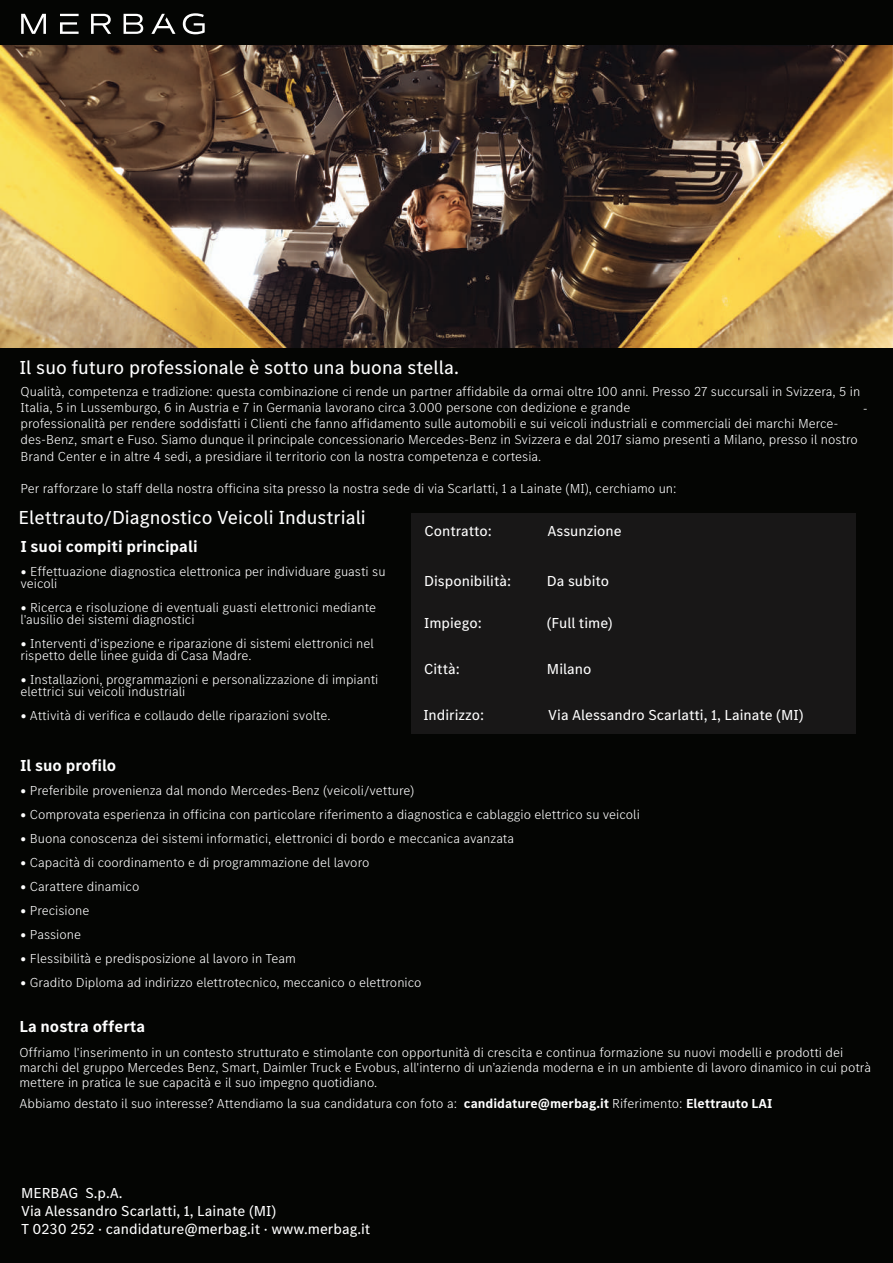
<style>
.page{position:relative;width:893px;height:1263px;background:#040503}
.page>*{position:absolute;margin:0;border:0;box-sizing:border-box;transform-origin:0 0}
.t1{font:19.5px "MB Corpo S Text";color:#fff}
.t2{font:700 16.5px "MB Corpo S Text";color:#fff}
.t3{font:15px/18px "MB Corpo S Text";color:#fff}
.t4{font:300 13.5px/12px "MB Corpo S Text";color:#fff}
.s1{font-weight:700}
</style>
<div class="page">
<svg style="left:21px;top:13px;width:184px;height:21px"></svg>
<img style="left:0;top:46px;width:892px;height:301px">
<div style="left:411px;top:513px;width:445px;height:220px;background:#181717"></div>
<h1 class="t1" style="left:19px;top:354px;width:441px">Il suo futuro professionale è sotto una buona stella.</h1>
<p class="t4" style="left:21px;top:383px;width:841px;line-height:16.2px">Qualità, competenza e tradizione: questa combinazione ci rende un partner affidabile da ormai oltre 100 anni. Presso 27 succursali in Svizzera, 5 in Italia, 5 in Lussemburgo, 6 in Austria e 7 in Germania lavorano circa 3.000 persone con dedizione e grande<br>professionalità per rendere soddisfatti i Clienti che fanno affidamento sulle automobili e sui veicoli industriali e commerciali dei marchi Merce&shy;des-Benz, smart e Fuso. Siamo dunque il principale concessionario Mercedes-Benz in Svizzera e dal 2017 siamo presenti a Milano, presso il nostro Brand Center e in altre 4 sedi, a presidiare il territorio con la nostra competenza e cortesia.</p>
<p class="t4" style="left:21px;top:482px;width:657px">Per rafforzare lo staff della nostra officina sita presso la nostra sede di via Scarlatti, 1 a Lainate (MI), cerchiamo un:</p>
<p class="t4" style="left:863px;top:402px;width:7px">-</p>
<h1 class="t1" style="left:19px;top:505px;width:349px">Elettrauto/Diagnostico Veicoli Industriali</h1>
<p class="t3" style="left:547px;top:521px;width:76px">Assunzione</p>
<p class="t3" style="left:425px;top:521px;width:69px">Contratto:</p>
<p class="t3" style="left:424px;top:571px;width:88px">Disponibilità:</p>
<p class="t3" style="left:424px;top:613px;width:59px">Impiego:</p>
<p class="t3" style="left:424px;top:659px;width:37px">Città:</p>
<p class="t3" style="left:423px;top:705px;width:62px">Indirizzo:</p>
<p class="t2" style="left:20px;top:536px;width:179px">I suoi compiti principali</p>
<p class="t4" style="left:20px;top:565px;width:367px">• Effettuazione diagnostica elettronica per individuare guasti su veicoli</p>
<p class="t4" style="left:20px;top:601px;width:357px">• Ricerca e risoluzione di eventuali guasti elettronici mediante l'ausilio dei sistemi diagnostici</p>
<p class="t4" style="left:20px;top:637px;width:355px">• Interventi d'ispezione e riparazione di sistemi elettronici nel rispetto delle linee guida di Casa Madre.</p>
<p class="t4" style="left:20px;top:673px;width:360px">• Installazioni, programmazioni e personalizzazione di impianti elettrici sui veicoli industriali</p>
<p class="t4" style="left:20px;top:709px;width:312px">• Attività di verifica e collaudo delle riparazioni svolte.</p>
<p class="t2" style="left:20px;top:755px;width:98px">Il suo profilo</p>
<p class="t4" style="left:20px;top:784px;width:396px">• Preferibile provenienza dal mondo Mercedes-Benz (veicoli/vetture)</p>
<p class="t4" style="left:20px;top:808px;width:621px">• Comprovata esperienza in officina con particolare riferimento a diagnostica e cablaggio elettrico su veicoli</p>
<p class="t4" style="left:20px;top:832px;width:496px">• Buona conoscenza dei sistemi informatici, elettronici di bordo e meccanica avanzata</p>
<p class="t4" style="left:20px;top:856px;width:351px">• Capacità di coordinamento e di programmazione del lavoro</p>
<p class="t4" style="left:20px;top:880px;width:121px">• Carattere dinamico</p>
<p class="t4" style="left:20px;top:904px;width:71px">• Precisione</p>
<p class="t4" style="left:20px;top:928px;width:62px">• Passione</p>
<p class="t4" style="left:20px;top:952px;width:277px">• Flessibilità e predisposizione al lavoro in Team</p>
<p class="t4" style="left:20px;top:976px;width:403px">• Gradito Diploma ad indirizzo elettrotecnico, meccanico o elettronico</p>
<p class="t2" style="left:19px;top:1015px;width:127px">La nostra offerta</p>
<p class="t4" style="left:19px;top:1044px;width:853px;line-height:15px">Offriamo l'inserimento in un contesto strutturato e stimolante con opportunità di crescita e continua formazione su nuovi modelli e prodotti dei marchi del gruppo Mercedes Benz, Smart, Daimler Truck e Evobus, all'interno di un’azienda moderna e in un ambiente di lavoro dinamico in cui potrà mettere in pratica le sue capacità e il suo impegno quotidiano.</p>
<p class="t4" style="left:19px;top:1097px;width:755px">Abbiamo destato il suo interesse? Attendiamo la sua candidatura con foto a: <span class="s1">candidature@merbag.it</span> Riferimento: <span class="s1">Elettrauto LAI</span></p>
<p class="t3" style="left:547px;top:571px;width:64px">Da subito</p>
<p class="t3" style="left:547px;top:614px;width:67px">(Full time)</p>
<p class="t3" style="left:547px;top:659px;width:46px">Milano</p>
<p class="t3" style="left:548px;top:705px;width:257px">Via Alessandro Scarlatti, 1, Lainate (MI)</p>
<p class="t3" style="left:21px;top:1183px;width:351px">MERBAG S.p.A.<br>Via Alessandro Scarlatti, 1, Lainate (MI)<br>T 0230 252 · candidature@merbag.it · www.merbag.it</p>
</div>
